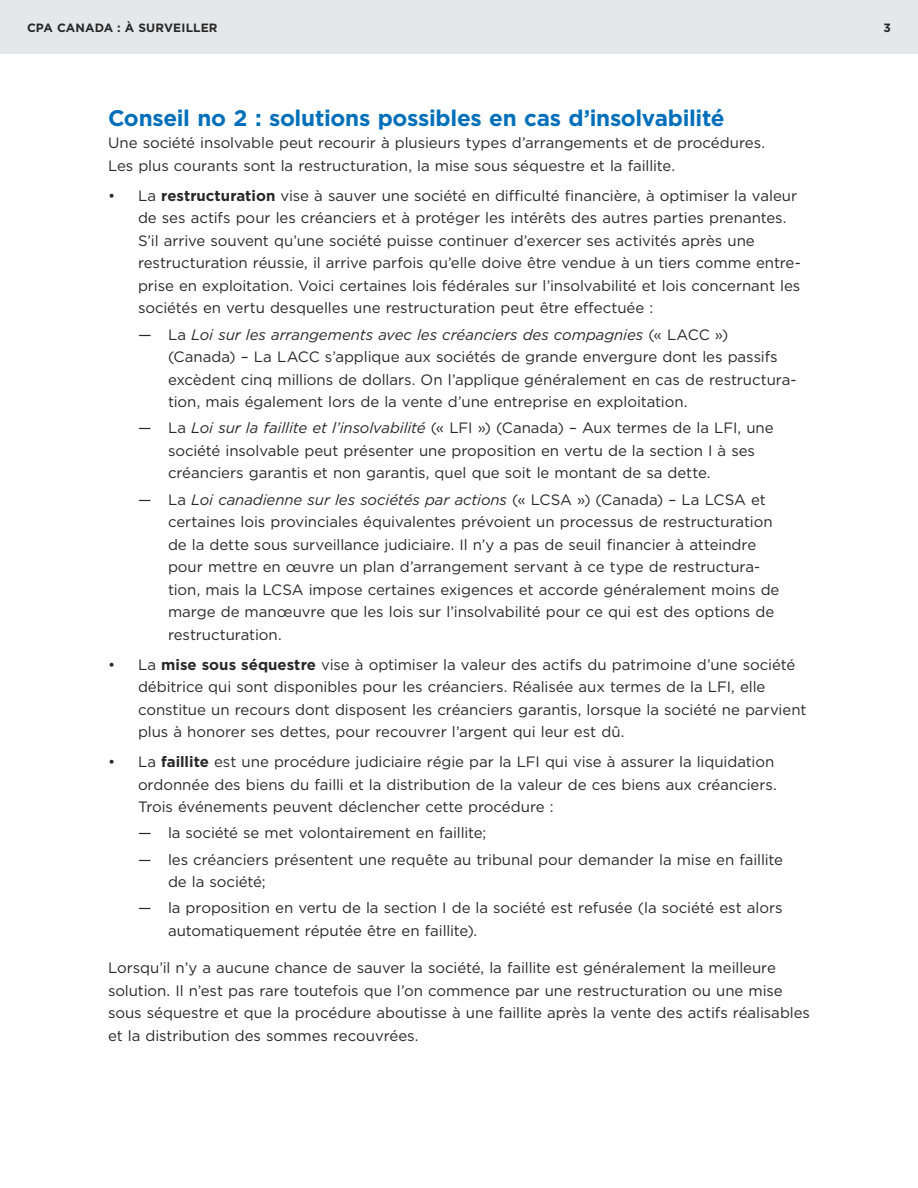
<style>
.page{position:relative;width:918px;height:1188px;background:#fff}
.page>*{position:absolute;margin:0;border:0;box-sizing:border-box;transform-origin:0 0}
.CPA_head1{font:700 22.5px "Gotham";letter-spacing:-.015em;color:#006fba}
.CPA__body{font:15px/22.5px "Gotham";letter-spacing:-.005em;color:#292829}
.CPA__para1{font:15px/22.5px "Gotham";letter-spacing:-.005em;color:#292829}
.t1{font:700 12px "Gotham";letter-spacing:.005em;color:#292829}
.s1{font-weight:700}
.s2{font-style:italic}
</style>
<div class="page">
<div style="left:0;top:0;width:918px;height:54px;background:#e6e7e8"></div>
<p class="t1" style="left:27px;top:20px;width:192px">CPA CANADA : À SURVEILLER</p>
<p class="t1" style="left:884px;top:20px;width:9px">3</p>
<h1 class="CPA_head1" style="left:108px;top:103px;width:618px">Conseil no 2 : solutions possibles en cas d’insolvabilité</h1>
<p class="CPA__para1" style="left:108px;top:132px;width:659px">Une société insolvable peut recourir à plusieurs types d’arrangements et de procédures.<br>Les plus courants sont la restructuration, la mise sous séquestre et la faillite.</p>
<p class="CPA__body" style="left:138px;top:184px;width:664px;text-indent:-30px">• La <span class="s1">restructuration</span> vise à sauver une société en difficulté financière, à optimiser la valeur de ses actifs pour les créanciers et à protéger les intérêts des autres parties prenantes.<br>S’il arrive souvent qu’une société puisse continuer d’exercer ses activités après une restructuration réussie, il arrive parfois qu’elle doive être vendue à un tiers comme entre&shy;prise en exploitation. Voici certaines lois fédérales sur l’insolvabilité et lois concernant les sociétés en vertu desquelles une restructuration peut être effectuée :</p>
<p class="CPA__body" style="left:168px;top:323px;width:630px;text-indent:-30px">— La <span class="s2">Loi sur les arrangements avec les créanciers des compagnies</span> (« LACC ») (Canada) – La LACC s’applique aux sociétés de grande envergure dont les passifs excèdent cinq millions de dollars. On l’applique généralement en cas de restructura&shy;tion, mais également lors de la vente d’une entreprise en exploitation.</p>
<p class="CPA__body" style="left:168px;top:417px;width:607px;text-indent:-30px">— La <span class="s2">Loi sur la faillite et l’insolvabilité</span> (« LFI ») (Canada) – Aux termes de la LFI, une société insolvable peut présenter une proposition en vertu de la section I à ses créanciers garantis et non garantis, quel que soit le montant de sa dette.</p>
<p class="CPA__body" style="left:168px;top:488px;width:613px;text-indent:-30px">— La <span class="s2">Loi canadienne sur les sociétés par actions</span> (« LCSA ») (Canada) – La LCSA et certaines lois provinciales équivalentes prévoient un processus de restructuration de la dette sous surveillance judiciaire. Il n’y a pas de seuil financier à atteindre pour mettre en œuvre un plan d’arrangement servant à ce type de restructura&shy;tion, mais la LCSA impose certaines exigences et accorde généralement moins de marge de manœuvre que les lois sur l’insolvabilité pour ce qui est des options de restructuration.</p>
<p class="CPA__body" style="left:138px;top:653px;width:670px;text-indent:-30px">• La <span class="s1">mise sous séquestre</span> vise à optimiser la valeur des actifs du patrimoine d’une société débitrice qui sont disponibles pour les créanciers. Réalisée aux termes de la LFI, elle constitue un recours dont disposent les créanciers garantis, lorsque la société ne parvient plus à honorer ses dettes, pour recouvrer l’argent qui leur est dû.</p>
<p class="CPA__body" style="left:138px;top:750px;width:640px;text-indent:-30px">• La <span class="s1">faillite</span> est une procédure judiciaire régie par la LFI qui vise à assurer la liquidation ordonnée des biens du failli et la distribution de la valeur de ces biens aux créanciers.<br>Trois événements peuvent déclencher cette procédure :</p>
<p class="CPA__body" style="left:138px;top:822px;width:350px">— la société se met volontairement en faillite;</p>
<p class="CPA__body" style="left:168px;top:848px;width:617px;text-indent:-30px">— les créanciers présentent une requête au tribunal pour demander la mise en faillite de la société;</p>
<p class="CPA__body" style="left:168px;top:897px;width:616px;text-indent:-30px">— la proposition en vertu de la section I de la société est refusée (la société est alors automatiquement réputée être en faillite).</p>
<p class="CPA__body" style="left:108px;top:957px;width:704px">Lorsqu’il n’y a aucune chance de sauver la société, la faillite est généralement la meilleure solution. Il n’est pas rare toutefois que l’on commence par une restructuration ou une mise sous séquestre et que la procédure aboutisse à une faillite après la vente des actifs réalisables et la distribution des sommes recouvrées.</p>
</div>
